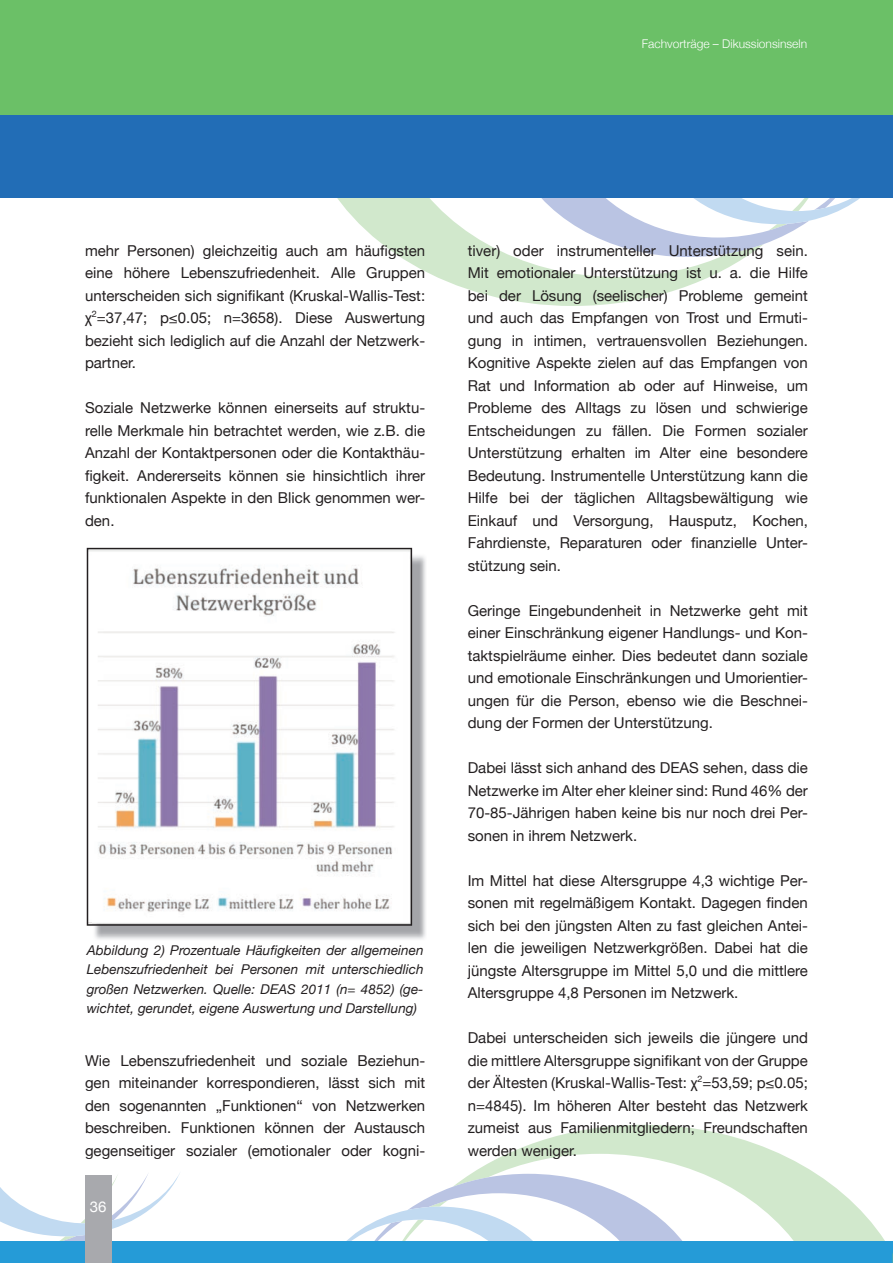
<style>
.page{position:relative;width:893px;height:1263px;background:#fff}
.page>*{position:absolute;margin:0;border:0;box-sizing:border-box;transform-origin:0 0}
.t1{font:15px/22.5px "Helvetica Neue";color:#231f20;text-align:justify}
.t2{font:15px "Helvetica Neue";color:#fff}
.t3{font:italic 13.5px/19.5px "Helvetica Neue";color:#231f20;text-align:justify}
.t4{font:300 12px "Helvetica Neue";color:#fff}
</style>
<div class="page">
<svg style="left:337px;top:198px;width:408px;height:108px"></svg>
<svg style="left:515px;top:198px;width:345px;height:59px"></svg>
<div style="left:0;top:83px;width:893px;height:115px;background:#226db6"></div>
<svg style="left:471px;top:1125px;width:414px;height:116px"></svg>
<svg style="left:892px;top:1241px;width:1px;height:22px"></svg>
<svg style="left:346px;top:1174px;width:351px;height:67px"></svg>
<div style="left:0;top:0;width:893px;height:115px;background:#6bc067"></div>
<svg style="left:0;top:1173px;width:180px;height:68px"></svg>
<div style="left:0;top:1241px;width:892px;height:22px;background:#259bd7"></div>
<div style="left:85px;top:1174px;width:26px;height:89px;background:#a8a9ad"></div>
<img style="left:94px;top:554px;width:332px;height:385px">
<svg style="left:87px;top:548px;width:325px;height:378px"></svg>
<p class="t4" style="left:642px;top:34px;width:167px">Fachvorträge – Dikussionsinseln</p>
<p class="t1" style="left:85px;top:240px;width:342px">mehr Personen) gleichzeitig auch am häufigsten eine höhere Lebenszufriedenheit. Alle Gruppen unterscheiden sich signifikant (Kruskal-Wallis-Test: χ<sup>2</sup>=37,47; p≤0.05; n=3658). Diese Auswertung bezieht sich lediglich auf die Anzahl der Netzwerk&shy;partner.</p>
<p class="t1" style="left:85px;top:398px;width:342px">Soziale Netzwerke können einerseits auf struktu&shy;relle Merkmale hin betrachtet werden, wie z.B. die Anzahl der Kontaktpersonen oder die Kontakthäu&shy;figkeit. Andererseits können sie hinsichtlich ihrer funktionalen Aspekte in den Blick genommen wer&shy;den.</p>
<p class="t3" style="left:87px;top:941px;width:338px">Abbildung 2) Prozentuale Häufigkeiten der allgemeinen Lebenszufriedenheit bei Personen mit unterschiedlich großen Netzwerken. Quelle: DEAS 2011 (n= 4852) (ge&shy;wichtet, gerundet, eigene Auswertung und Darstellung)</p>
<p class="t1" style="left:85px;top:1050px;width:342px">Wie Lebenszufriedenheit und soziale Beziehun&shy;gen miteinander korrespondieren, lässt sich mit den sogenannten „Funktionen“ von Netzwerken beschreiben. Funktionen können der Austausch gegenseitiger sozialer (emotionaler oder kogni-</p>
<p class="t2" style="left:90px;top:1196px;width:18px">36</p>
<p class="t1" style="left:468px;top:240px;width:342px">tiver) oder instrumenteller Unterstützung sein.<br>Mit emotionaler Unterstützung ist u. a. die Hilfe bei der Lösung (seelischer) Probleme gemeint und auch das Empfangen von Trost und Ermuti&shy;gung in intimen, vertrauensvollen Beziehungen.<br>Kognitive Aspekte zielen auf das Empfangen von Rat und Information ab oder auf Hinweise, um Probleme des Alltags zu lösen und schwierige Entscheidungen zu fällen. Die Formen sozialer Unterstützung erhalten im Alter eine besondere Bedeutung. Instrumentelle Unterstützung kann die Hilfe bei der täglichen Alltagsbewältigung wie Einkauf und Versorgung, Hausputz, Kochen, Fahrdienste, Reparaturen oder finanzielle Unter&shy;stützung sein.</p>
<p class="t1" style="left:468px;top:600px;width:342px">Geringe Eingebundenheit in Netzwerke geht mit einer Einschränkung eigener Handlungs- und Kon&shy;taktspielräume einher. Dies bedeutet dann soziale und emotionale Einschränkungen und Umorientier&shy;ungen für die Person, ebenso wie die Beschnei&shy;dung der Formen der Unterstützung.</p>
<p class="t1" style="left:468px;top:758px;width:342px">Dabei lässt sich anhand des DEAS sehen, dass die Netzwerke im Alter eher kleiner sind: Rund 46% der 70-85-Jährigen haben keine bis nur noch drei Per&shy;sonen in ihrem Netzwerk.</p>
<p class="t1" style="left:468px;top:870px;width:342px">Im Mittel hat diese Altersgruppe 4,3 wichtige Per&shy;sonen mit regelmäßigem Kontakt. Dagegen finden sich bei den jüngsten Alten zu fast gleichen Antei&shy;len die jeweiligen Netzwerkgrößen. Dabei hat die jüngste Altersgruppe im Mittel 5,0 und die mittlere Altersgruppe 4,8 Personen im Netzwerk.</p>
<p class="t1" style="left:468px;top:1028px;width:342px">Dabei unterscheiden sich jeweils die jüngere und die mittlere Altersgruppe signifikant von der Gruppe der Ältesten (Kruskal-Wallis-Test: χ<sup>2</sup>=53,59; p≤0.05; n=4845). Im höheren Alter besteht das Netzwerk zumeist aus Familienmitgliedern; Freundschaften werden weniger.</p>
</div>
